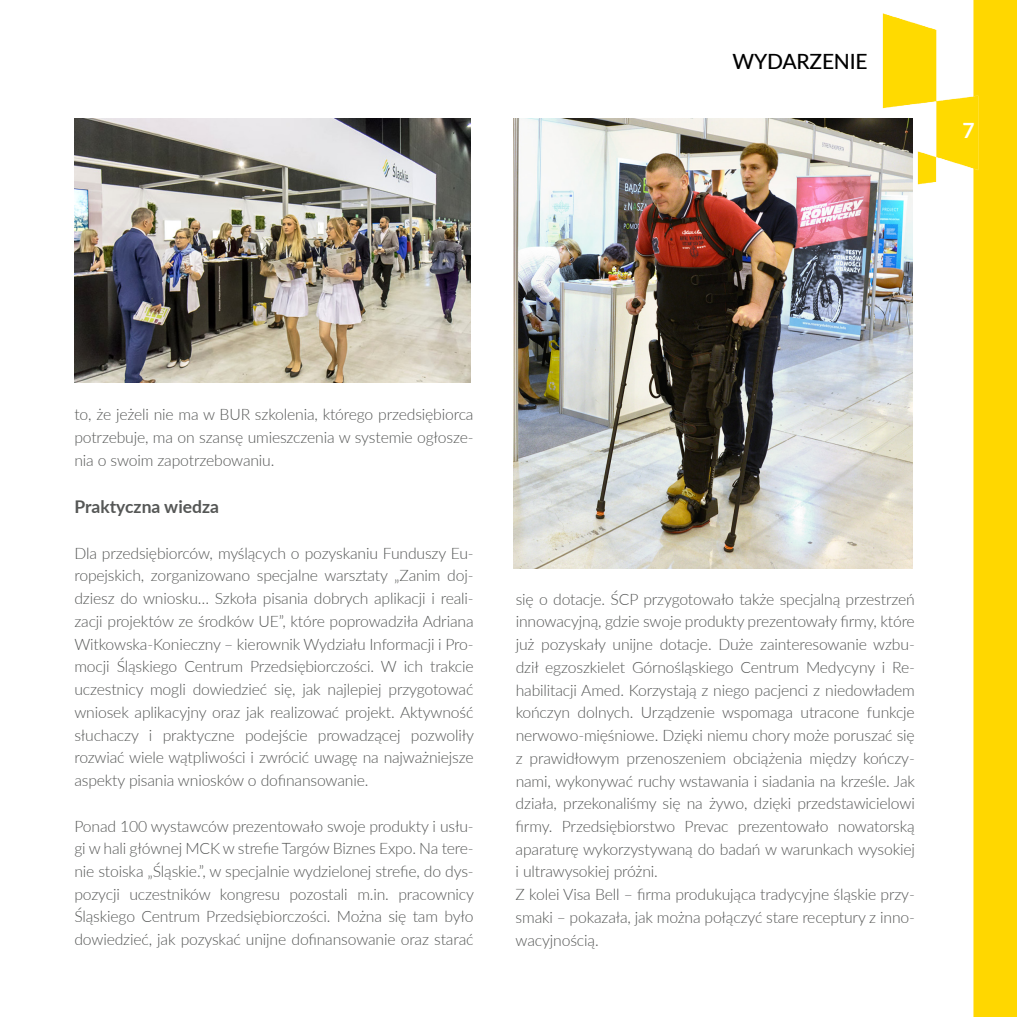
<style>
.page{position:relative;width:1017px;height:1017px;background:#fff}
.page>*{position:absolute;margin:0;border:0;box-sizing:border-box;transform-origin:0 0}
.t1{font:500 21px "Lato";letter-spacing:-.01em;color:#000}
.t2{font:700 21px "Lato";color:#fff}
.t3{font:700 17.5px "Lato";color:#555756}
.t4{font:300 15.75px/22.8px "Lato";letter-spacing:-.01em;color:#555756;text-align:justify}
</style>
<div class="page">
<div style="left:973px;top:0;width:44px;height:1017px;background:#ffd700"></div>
<img style="left:859px;top:0;width:138px;height:225px">
<img style="left:513px;top:119px;width:400px;height:450px">
<img style="left:74px;top:119px;width:397px;height:264px">
<h1 class="t1" style="left:732px;top:46px;width:137px">WYDARZENIE</h1>
<h1 class="t2" style="left:963px;top:115px;width:14px">7</h1>
<p class="t4" style="left:74px;top:403px;width:401px">to, że jeżeli nie ma w BUR szkolenia, którego przedsiębiorca potrzebuje, ma on szansę umieszczenia w systemie ogłosze&shy;nia o swoim zapotrzebowaniu.</p>
<p class="t3" style="left:74px;top:494px;width:146px">Praktyczna wiedza</p>
<p class="t4" style="left:74px;top:541px;width:401px">Dla przedsiębiorców, myślących o pozyskaniu Funduszy Eu&shy;ropejskich, zorganizowano specjalne warsztaty „Zanim doj&shy;dziesz do wniosku… Szkoła pisania dobrych aplikacji i reali&shy;zacji projektów ze środków UE”, które poprowadziła Adriana Witkowska-Konieczny – kierownik Wydziału Informacji i Pro&shy;mocji Śląskiego Centrum Przedsiębiorczości. W ich trakcie uczestnicy mogli dowiedzieć się, jak najlepiej przygotować wniosek aplikacyjny oraz jak realizować projekt. Aktywność słuchaczy i praktyczne podejście prowadzącej pozwoliły rozwiać wiele wątpliwości i zwrócić uwagę na najważniejsze aspekty pisania wniosków o dofinansowanie.</p>
<p class="t4" style="left:74px;top:814px;width:401px">Ponad 100 wystawców prezentowało swoje produkty i usłu&shy;gi w hali głównej MCK w strefie Targów Biznes Expo. Na tere&shy;nie stoiska „Śląskie.”, w specjalnie wydzielonej strefie, do dys&shy;pozycji uczestników kongresu pozostali m.in. pracownicy Śląskiego Centrum Przedsiębiorczości. Można się tam było dowiedzieć, jak pozyskać unijne dofinansowanie oraz starać</p>
<p class="t4" style="left:516px;top:587px;width:401px;text-align:left">się o dotacje. ŚCP przygotowało także specjalną przestrzeń innowacyjną, gdzie swoje produkty prezentowały firmy, które już pozyskały unijne dotacje. Duże zainteresowanie wzbu&shy;dził egzoszkielet Górnośląskiego Centrum Medycyny i Re&shy;habilitacji Amed. Korzystają z niego pacjenci z niedowładem kończyn dolnych. Urządzenie wspomaga utracone funkcje nerwowo-mięśniowe. Dzięki niemu chory może poruszać się z prawidłowym przenoszeniem obciążenia między kończy&shy;nami, wykonywać ruchy wstawania i siadania na krześle. Jak działa, przekonaliśmy się na żywo, dzięki przedstawicielowi firmy. Przedsiębiorstwo Prevac prezentowało nowatorską aparaturę wykorzystywaną do badań w warunkach wysokiej i ultrawysokiej próżni.<br>Z kolei Visa Bell – firma produkująca tradycyjne śląskie przy&shy;smaki – pokazała, jak można połączyć stare receptury z inno&shy;wacyjnością.</p>
</div>
